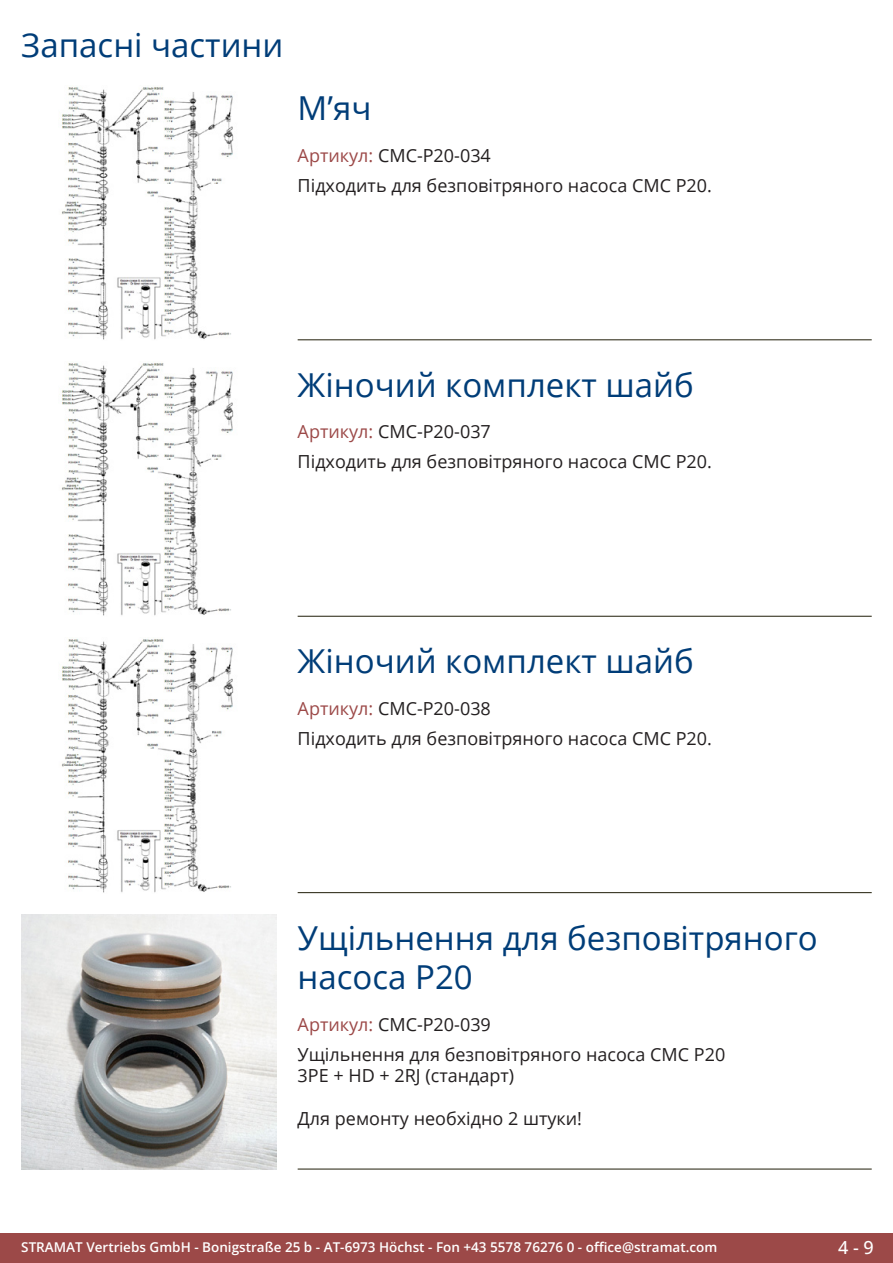
<style>
.page{position:relative;width:893px;height:1263px;background:#fff}
.page>*{position:absolute;margin:0;border:0;box-sizing:border-box;transform-origin:0 0}
.Produkttitel{font:33px/39.6px "Open Sans";color:#003d78}
.RastTitel{font:33px "Open Sans";color:#003d78}
.Beschreibung_Text{font:18px/21.6px "Open Sans";color:#231f20}
.TechDaten_Überschrif{font:18px "Open Sans";color:#231f20}
.t1{font:500 18px "Open Sans";color:#fff}
.t2{font:600 13.5px "Open Sans";color:#fff}
.s1{color:#9c4948}
</style>
<div class="page">
<div style="left:0;top:1233px;width:893px;height:30px;background:#9c4948"></div>
<hr style="left:298px;top:340px;width:574px;height:1px;background:#201d08">
<hr style="left:298px;top:616px;width:574px;height:1px;background:#201d08">
<hr style="left:298px;top:892px;width:574px;height:1px;background:#201d08">
<hr style="left:298px;top:1169px;width:574px;height:1px;background:#201d08">
<img style="left:61px;top:87px;width:173px;height:253px">
<img style="left:61px;top:363px;width:173px;height:253px">
<img style="left:61px;top:639px;width:173px;height:254px">
<img style="left:21px;top:914px;width:255px;height:255px">
<p class="RastTitel" style="left:21px;top:22px;width:264px">Запасні частини</p>
<p class="Produkttitel" style="left:298px;top:88px;width:75px">М’яч</p>
<p class="TechDaten_Überschrif" style="left:298px;top:143px;width:195px"><span class="s1">Артикул:</span> CMC-P20-034</p>
<p class="Beschreibung_Text" style="left:298px;top:174px;width:416px">Підходить для безповітряного насоса CMC P20.</p>
<p class="Produkttitel" style="left:298px;top:364px;width:398px">Жіночий комплект шайб</p>
<p class="TechDaten_Überschrif" style="left:298px;top:420px;width:195px"><span class="s1">Артикул:</span> CMC-P20-037</p>
<p class="Beschreibung_Text" style="left:298px;top:450px;width:416px">Підходить для безповітряного насоса CMC P20.</p>
<p class="Produkttitel" style="left:298px;top:640px;width:398px">Жіночий комплект шайб</p>
<p class="TechDaten_Überschrif" style="left:298px;top:696px;width:195px"><span class="s1">Артикул:</span> CMC-P20-038</p>
<p class="Beschreibung_Text" style="left:298px;top:727px;width:416px">Підходить для безповітряного насоса CMC P20.</p>
<p class="Produkttitel" style="left:298px;top:917px;width:522px">Ущільнення для безповітряного насоса P20</p>
<p class="TechDaten_Überschrif" style="left:298px;top:1012px;width:195px"><span class="s1">Артикул:</span> CMC-P20-039</p>
<p class="Beschreibung_Text" style="left:298px;top:1043px;width:429px">Ущільнення для безповітряного насоса CMC P20<br>3PE + HD + 2RJ (стандарт)</p>
<p class="Beschreibung_Text" style="left:298px;top:1107px;width:286px">Для ремонту необхідно 2 штуки!</p>
<p class="t2" style="left:21px;top:1238px;width:698px">STRAMAT Vertriebs GmbH - Bonigstraße 25 b - AT-6973 Höchst - Fon +43 5578 76276 0 - office@stramat.com</p>
<p class="t1" style="left:838px;top:1234px;width:37px">4 - 9</p>
</div>
